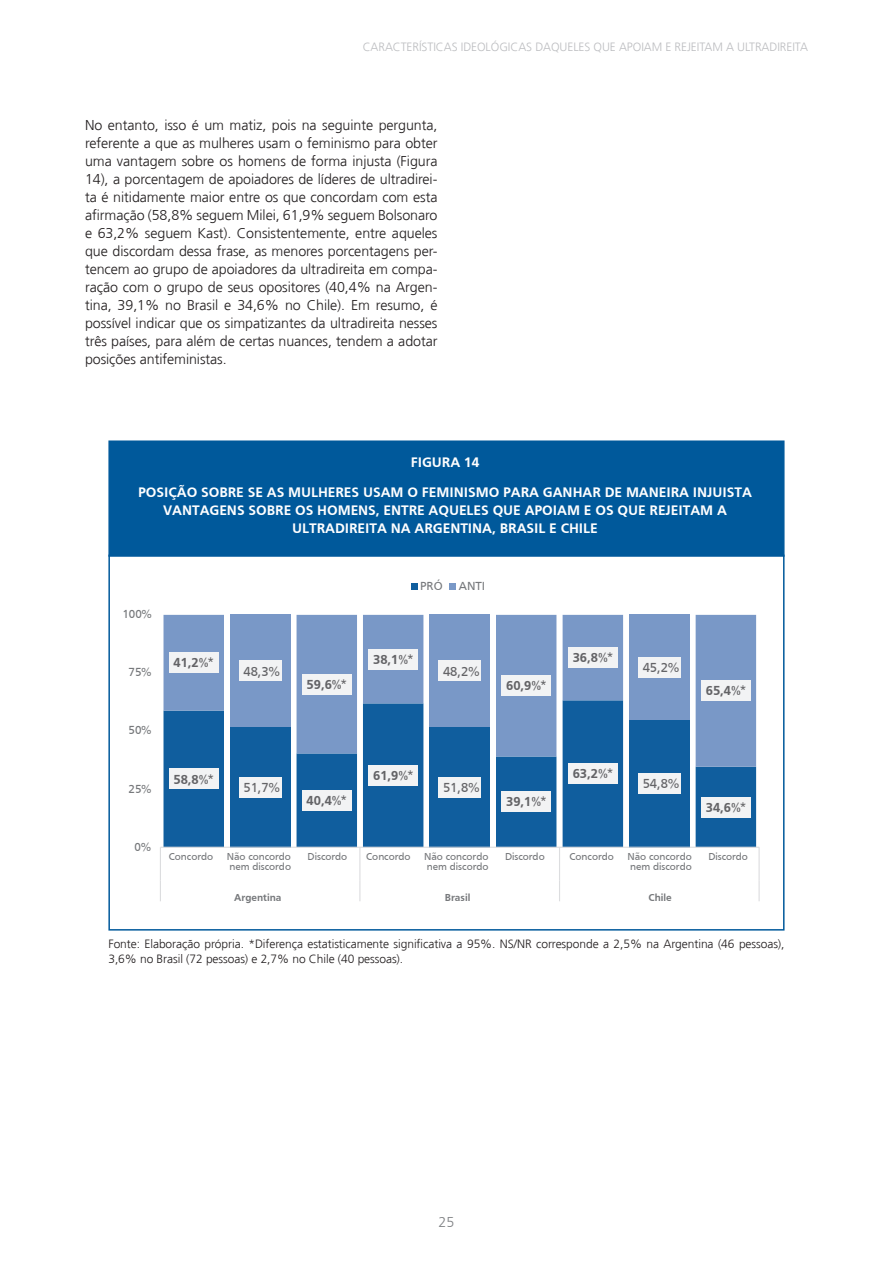
<style>
.page{position:relative;width:893px;height:1263px;background:#fff}
.page>*{position:absolute;margin:0;border:0;box-sizing:border-box;transform-origin:0 0}
.t1{font:300 14.25px/18px "Frutiger";letter-spacing:-.005em;color:#231f20;text-align:justify}
.t2{font:700 14.25px/30.8px "Frutiger";letter-spacing:-.005em;color:#fff;text-align:center}
.t3{font:300 14.25px "Frutiger";color:#808285}
.t4{font:700 13.5px "Frutiger";color:#636366}
.t5{font:13.5px "Frutiger";color:#636366}
.t6{font:12.15px "Frutiger";color:#76787b}
.t7{font:300 12px/14.4px "Frutiger";letter-spacing:-.005em;color:#231f20}
.t8{font:300 12px "Frutiger";letter-spacing:-.005em;color:#bcbdc0}
.t9{font:12px "Frutiger";color:#76787b}
.t10{font:10.5px/10.2px "Frutiger";letter-spacing:-.005em;color:#76787b}
.t11{font:700 10.5px "Frutiger";color:#76787b}
.s1{font-weight:400}
</style>
<div class="page">
<div style="left:108px;top:440px;width:676px;height:117px;background:#00599b;border:2px solid #00599b"></div>
<div style="left:108px;top:555px;width:676px;height:375px;border:2px solid #00599b"></div>
<svg style="left:163px;top:767px;width:593px;height:80px;background:#286ea8"></svg>
<svg style="left:163px;top:615px;width:593px;height:152px;background:#6b93c2"></svg>
<hr style="left:160px;top:847px;width:599px;height:1px;background:#dcdddf">
<hr style="left:160px;top:847px;width:1px;height:34px;background:#dcdddf">
<hr style="left:359px;top:847px;width:1px;height:34px;background:#dcdddf">
<hr style="left:559px;top:847px;width:1px;height:34px;background:#dcdddf">
<hr style="left:758px;top:847px;width:2px;height:34px;background:#dcdddf">
<svg style="left:160px;top:881px;width:1px;height:20px"></svg>
<svg style="left:359px;top:881px;width:1px;height:20px"></svg>
<svg style="left:559px;top:881px;width:1px;height:20px"></svg>
<hr style="left:758px;top:881px;width:2px;height:20px;background:#dcdddf">
<div style="left:169px;top:768px;width:49px;height:21px;background:#f2f3f4"></div>
<div style="left:239px;top:777px;width:42px;height:21px;background:#f2f3f4"></div>
<div style="left:302px;top:790px;width:49px;height:21px;background:#f2f3f4"></div>
<div style="left:369px;top:765px;width:49px;height:21px;background:#f2f3f4"></div>
<div style="left:438px;top:777px;width:43px;height:21px;background:#f2f3f4"></div>
<div style="left:502px;top:791px;width:49px;height:21px;background:#f2f3f4"></div>
<div style="left:568px;top:763px;width:49px;height:21px;background:#f2f3f4"></div>
<div style="left:638px;top:773px;width:43px;height:21px;background:#f2f3f4"></div>
<div style="left:701px;top:796px;width:49px;height:21px;background:#f2f3f4"></div>
<div style="left:169px;top:652px;width:49px;height:21px;background:#f2f3f4"></div>
<div style="left:239px;top:660px;width:42px;height:21px;background:#f2f3f4"></div>
<div style="left:302px;top:674px;width:49px;height:21px;background:#f2f3f4"></div>
<div style="left:369px;top:649px;width:49px;height:21px;background:#f2f3f4"></div>
<div style="left:438px;top:660px;width:43px;height:21px;background:#f2f3f4"></div>
<div style="left:502px;top:675px;width:49px;height:21px;background:#f2f3f4"></div>
<div style="left:568px;top:647px;width:49px;height:21px;background:#f2f3f4"></div>
<div style="left:638px;top:657px;width:43px;height:21px;background:#f2f3f4"></div>
<div style="left:701px;top:680px;width:49px;height:21px;background:#f2f3f4"></div>
<div style="left:411px;top:583px;width:6px;height:7px;background:#105e9e"></div>
<div style="left:449px;top:583px;width:7px;height:7px;background:#7998c7"></div>
<p class="t8" style="left:363px;top:40px;width:447px">CARACTERÍSTICAS IDEOLÓGICAS DAQUELES QUE APOIAM E REJEITAM A ULTRADIREITA</p>
<p class="t1" style="left:85px;top:116px;width:354px">No entanto, isso é um matiz, pois na seguinte pergunta, referente a que as mulheres usam o feminismo para obter uma vantagem sobre os homens de forma injusta (Figura 14), a porcentagem de apoiadores de líderes de ultradirei&shy;ta é nitidamente maior entre os que concordam com esta afirmação (58,8% seguem Milei, 61,9% seguem Bolsonaro e 63,2% seguem Kast). Consistentemente, entre aqueles que discordam dessa frase, as menores porcentagens per&shy;tencem ao grupo de apoiadores da ultradireita em compa&shy;ração com o grupo de seus opositores (40,4% na Argen&shy;tina, 39,1% no Brasil e 34,6% no Chile). Em resumo, é possível indicar que os simpatizantes da ultradireita nesses três países, para além de certas nuances, tendem a adotar posições antifeministas.</p>
<p class="t2" style="left:138px;top:446px;width:615px">FIGURA 14<br>POSIÇÃO SOBRE SE AS MULHERES USAM O FEMINISMO PARA GANHAR DE MANEIRA INJUISTA</p>
<p class="t2" style="left:163px;top:501px;width:565px;line-height:18px">VANTAGENS SOBRE OS HOMENS, ENTRE AQUELES QUE APOIAM E OS QUE REJEITAM A<br>ULTRADIREITA NA ARGENTINA, BRASIL E CHILE</p>
<p class="t9" style="left:122px;top:607px;width:31px">100%</p>
<p class="t6" style="left:129px;top:665px;width:24px">75%</p>
<p class="t9" style="left:129px;top:724px;width:24px">50%</p>
<p class="t9" style="left:129px;top:782px;width:24px">25%</p>
<p class="t9" style="left:135px;top:840px;width:18px">0%</p>
<p class="t4" style="left:174px;top:655px;width:42px">41,2%<span class="s1">*</span></p>
<p class="t5" style="left:243px;top:663px;width:38px">48,3%</p>
<p class="t4" style="left:307px;top:676px;width:42px">59,6%<span class="s1">*</span></p>
<p class="t9" style="left:420px;top:579px;width:24px">PRÓ</p>
<p class="t9" style="left:459px;top:579px;width:28px">ANTI</p>
<p class="t4" style="left:373px;top:651px;width:42px">38,1%<span class="s1">*</span></p>
<p class="t5" style="left:443px;top:663px;width:38px">48,2%</p>
<p class="t4" style="left:506px;top:678px;width:42px">60,9%<span class="s1">*</span></p>
<p class="t4" style="left:573px;top:650px;width:42px">36,8%<span class="s1">*</span></p>
<p class="t4" style="left:174px;top:771px;width:42px">58,8%<span class="s1">*</span></p>
<p class="t5" style="left:243px;top:779px;width:38px">51,7%</p>
<p class="t4" style="left:307px;top:793px;width:42px">40,4%<span class="s1">*</span></p>
<p class="t4" style="left:373px;top:768px;width:42px">61,9%<span class="s1">*</span></p>
<p class="t5" style="left:443px;top:779px;width:38px">51,8%</p>
<p class="t4" style="left:506px;top:794px;width:42px">39,1%<span class="s1">*</span></p>
<p class="t4" style="left:573px;top:766px;width:42px">63,2%<span class="s1">*</span></p>
<p class="t5" style="left:643px;top:660px;width:38px">45,2%</p>
<p class="t4" style="left:706px;top:683px;width:42px">65,4%<span class="s1">*</span></p>
<p class="t5" style="left:643px;top:776px;width:38px">54,8%</p>
<p class="t4" style="left:706px;top:799px;width:42px">34,6%<span class="s1">*</span></p>
<p class="t10" style="left:169px;top:851px;width:46px">Concordo</p>
<p class="t10" style="left:227px;top:851px;width:66px">Não concordo nem discordo</p>
<p class="t10" style="left:308px;top:851px;width:41px">Discordo</p>
<p class="t10" style="left:366px;top:851px;width:46px">Concordo</p>
<p class="t10" style="left:424px;top:851px;width:66px">Não concordo nem discordo</p>
<p class="t10" style="left:505px;top:851px;width:41px">Discordo</p>
<p class="t10" style="left:569px;top:851px;width:46px">Concordo</p>
<p class="t10" style="left:627px;top:851px;width:66px">Não concordo nem discordo</p>
<p class="t10" style="left:708px;top:851px;width:41px">Discordo</p>
<p class="t11" style="left:234px;top:891px;width:49px">Argentina</p>
<p class="t11" style="left:445px;top:891px;width:27px">Brasil</p>
<p class="t11" style="left:649px;top:891px;width:25px">Chile</p>
<p class="t7" style="left:108px;top:937px;width:678px">Fonte: Elaboração própria. *Diferença estatisticamente significativa a 95%. NS/NR corresponde a 2,5% na Argentina (46 pessoas),<br>3,6% no Brasil (72 pessoas) e 2,7% no Chile (40 pessoas).</p>
<p class="t3" style="left:439px;top:1214px;width:17px">25</p>
</div>
